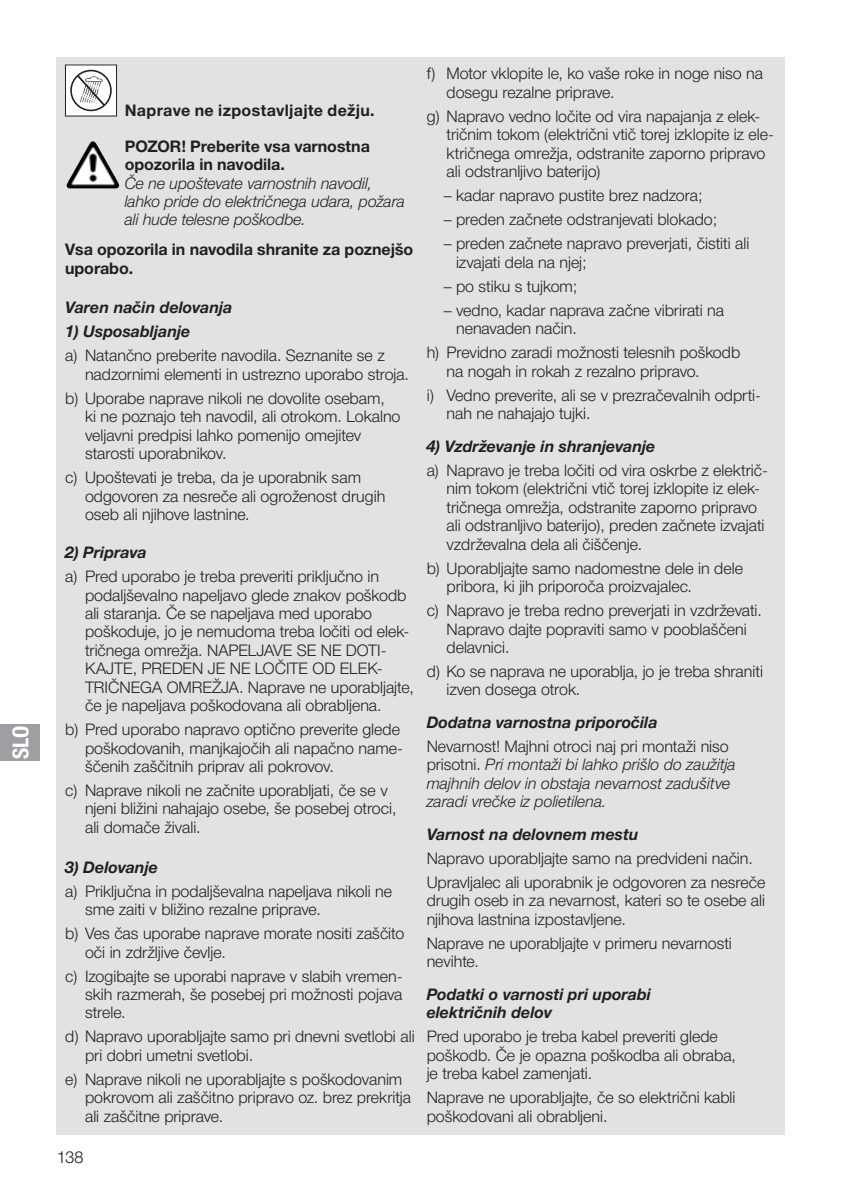
<style>
.page{position:relative;width:842px;height:1191px;background:#fff}
.page>*{position:absolute;margin:0;border:0;box-sizing:border-box;transform-origin:0 0}
.t1{font:700 22px "Gardena Sans Cond";color:#fff}
.t2{font:16px/18.4px "Gardena Sans";color:#231f20}
.t3{font:italic 16px/18.4px "Gardena Sans";letter-spacing:-.005em;color:#231f20}
.t4{font:italic 700 16px/18.4px "Gardena Sans";color:#231f20}
.t5{font:700 16px/18.4px "Gardena Sans";letter-spacing:-.005em;color:#231f20}
.t6{font:700 16px "Gardena Sans";letter-spacing:.02em;color:#231f20}
.s1{font-style:normal}
</style>
<div class="page">
<div style="left:57px;top:57px;width:728px;height:1077px;background:#e1e2e4"></div>
<div style="left:65px;top:65px;width:52px;height:51px;background:#fff"></div>
<div style="left:65px;top:65px;width:52px;height:51px;border:1px solid #231f20"></div>
<svg style="left:70px;top:70px;width:42px;height:41px"></svg>
<img style="left:68px;top:141px;width:24px;height:40px">
<div style="left:0;top:724px;width:40px;height:36px;background:#9d9fa2"></div>
<h1 class="t1" style="left:5px;top:759px;width:35px;rotate:-90deg">SLO</h1>
<p class="t6" style="left:125px;top:99px;width:251px">Naprave ne izpostavljajte dežju.</p>
<p class="t5" style="left:125px;top:136px;width:247px">POZOR! Preberite vsa varnostna opozorila in navodila.</p>
<p class="t3" style="left:125px;top:173px;width:282px">Če ne upoštevate varnostnih navodil, lahko pride do električnega udara, požara ali hude telesne poškodbe.</p>
<p class="t5" style="left:65px;top:239px;width:350px">Vsa opozorila in navodila shranite za poznejšo uporabo.</p>
<p class="t4" style="left:65px;top:297px;width:169px">Varen način delovanja</p>
<p class="t4" style="left:65px;top:321px;width:127px">1) Usposabljanje</p>
<p class="t2" style="left:85px;top:346px;width:325px;text-indent:-20px">a) Natančno preberite navodila. Seznanite se z nadzornimi elementi in ustrezno uporabo stroja.</p>
<p class="t2" style="left:85px;top:388px;width:317px;text-indent:-20px">b) Uporabe naprave nikoli ne dovolite osebam,<br>ki ne poznajo teh navodil, ali otrokom. Lokalno veljavni predpisi lahko pomenijo omejitev starosti uporabnikov.</p>
<p class="t2" style="left:85px;top:467px;width:302px;text-indent:-20px">c) Upoštevati je treba, da je uporabnik sam odgovoren za nesreče ali ogroženost drugih oseb ali njihove lastnine.</p>
<p class="t4" style="left:65px;top:542px;width:83px">2) Priprava</p>
<p class="t2" style="left:85px;top:566px;width:330px;text-indent:-20px">a) Pred uporabo je treba preveriti priključno in podaljševalno napeljavo glede znakov poškodb ali staranja. Če se napeljava med uporabo poškoduje, jo je nemudoma treba ločiti od elek&shy;tričnega omrežja. NAPELJAVE SE NE DOTI-KAJTE, PREDEN JE NE LOČITE OD ELEK-TRIČNEGA OMREŽJA. Naprave ne uporabljajte, če je napeljava poškodovana ali obrabljena.</p>
<p class="t2" style="left:85px;top:719px;width:319px;text-indent:-20px">b) Pred uporabo napravo optično preverite glede poškodovanih, manjkajočih ali napačno name&shy;ščenih zaščitnih priprav ali pokrovov.</p>
<p class="t2" style="left:85px;top:780px;width:313px;text-indent:-20px">c) Naprave nikoli ne začnite uporabljati, če se v njeni bližini nahajajo osebe, še posebej otroci, ali domače živali.</p>
<p class="t4" style="left:65px;top:856px;width:94px">3) Delovanje</p>
<p class="t2" style="left:85px;top:881px;width:308px;text-indent:-20px">a) Priključna in podaljševalna napeljava nikoli ne sme zaiti v bližino rezalne priprave.</p>
<p class="t2" style="left:85px;top:923px;width:321px;text-indent:-20px">b) Ves čas uporabe naprave morate nositi zaščito oči in zdržljive čevlje.</p>
<p class="t2" style="left:85px;top:966px;width:319px;text-align:justify;text-indent:-20px">c) Izogibajte se uporabi naprave v slabih vremen&shy;skih razmerah, še posebej pri možnosti pojava strele.</p>
<p class="t2" style="left:85px;top:1027px;width:331px;text-indent:-20px">d) Napravo uporabljajte samo pri dnevni svetlobi ali pri dobri umetni svetlobi.</p>
<p class="t2" style="left:85px;top:1069px;width:328px;text-indent:-20px">e) Naprave nikoli ne uporabljajte s poškodovanim pokrovom ali zaščitno pripravo oz. brez prekritja ali zaščitne priprave.</p>
<p class="t2" style="left:57px;top:1147px;width:28px">138</p>
<p class="t2" style="left:446px;top:64px;width:318px;text-indent:-20px">f) Motor vklopite le, ko vaše roke in noge niso na dosegu rezalne priprave.</p>
<p class="t2" style="left:446px;top:106px;width:329px;text-indent:-20px">g) Napravo vedno ločite od vira napajanja z elek&shy;tričnim tokom (električni vtič torej izklopite iz ele&shy;ktričnega omrežja, odstranite zaporno pripravo ali odstranljivo baterijo)</p>
<p class="t2" style="left:444px;top:186px;width:260px">– kadar napravo pustite brez nadzora;</p>
<p class="t2" style="left:444px;top:210px;width:275px">– preden začnete odstranjevati blokado;</p>
<p class="t2" style="left:456px;top:234px;width:295px;text-indent:-12px">– preden začnete napravo preverjati, čistiti ali izvajati dela na njej;</p>
<p class="t2" style="left:444px;top:276px;width:135px">– po stiku s tujkom;</p>
<p class="t2" style="left:456px;top:300px;width:269px;text-indent:-12px">– vedno, kadar naprava začne vibrirati na nenavaden način.</p>
<p class="t2" style="left:446px;top:343px;width:295px;text-indent:-20px">h) Previdno zaradi možnosti telesnih poškodb na nogah in rokah z rezalno pripravo.</p>
<p class="t2" style="left:446px;top:385px;width:316px;text-indent:-20px">i) Vedno preverite, ali se v prezračevalnih odprti&shy;nah ne nahajajo tujki.</p>
<p class="t4" style="left:427px;top:436px;width:230px">4) Vzdrževanje in shranjevanje</p>
<p class="t2" style="left:446px;top:460px;width:323px;text-indent:-20px">a) Napravo je treba ločiti od vira oskrbe z električ&shy;nim tokom (električni vtič torej izklopite iz elek&shy;tričnega omrežja, odstranite zaporno pripravo ali odstranljivo baterijo), preden začnete izvajati vzdrževalna dela ali čiščenje.</p>
<p class="t2" style="left:446px;top:558px;width:298px;text-indent:-20px">b) Uporabljajte samo nadomestne dele in dele pribora, ki jih priporoča proizvajalec.</p>
<p class="t2" style="left:446px;top:600px;width:317px;text-indent:-20px">c) Napravo je treba redno preverjati in vzdrževati.<br>Napravo dajte popraviti samo v pooblaščeni delavnici.</p>
<p class="t2" style="left:446px;top:661px;width:318px;text-indent:-20px">d) Ko se naprava ne uporablja, jo je treba shraniti izven dosega otrok.</p>
<p class="t4" style="left:427px;top:712px;width:232px">Dodatna varnostna priporočila</p>
<p class="t3" style="left:427px;top:736px;width:311px"><span class="s1">Nevarnost! Majhni otroci naj pri montaži niso prisotni.</span> Pri montaži bi lahko prišlo do zaužitja majhnih delov in obstaja nevarnost zadušitve zaradi vrečke iz polietilena.</p>
<p class="t4" style="left:427px;top:824px;width:213px">Varnost na delovnem mestu</p>
<p class="t2" style="left:427px;top:845px;width:340px;line-height:24px">Napravo uporabljajte samo na predvideni način.<br>Upravljalec ali uporabnik je odgovoren za nesreče</p>
<p class="t2" style="left:427px;top:891px;width:340px">drugih oseb in za nevarnost, kateri so te osebe ali njihova lastnina izpostavljene.</p>
<p class="t2" style="left:427px;top:933px;width:307px">Naprave ne uporabljajte v primeru nevarnosti nevihte.</p>
<p class="t4" style="left:427px;top:984px;width:226px">Podatki o varnosti pri uporabi električnih delov</p>
<p class="t2" style="left:427px;top:1026px;width:311px">Pred uporabo je treba kabel preveriti glede poškodb. Če je opazna poškodba ali obraba, je treba kabel zamenjati.</p>
<p class="t2" style="left:427px;top:1087px;width:310px">Naprave ne uporabljajte, če so električni kabli poškodovani ali obrabljeni.</p>
</div>
